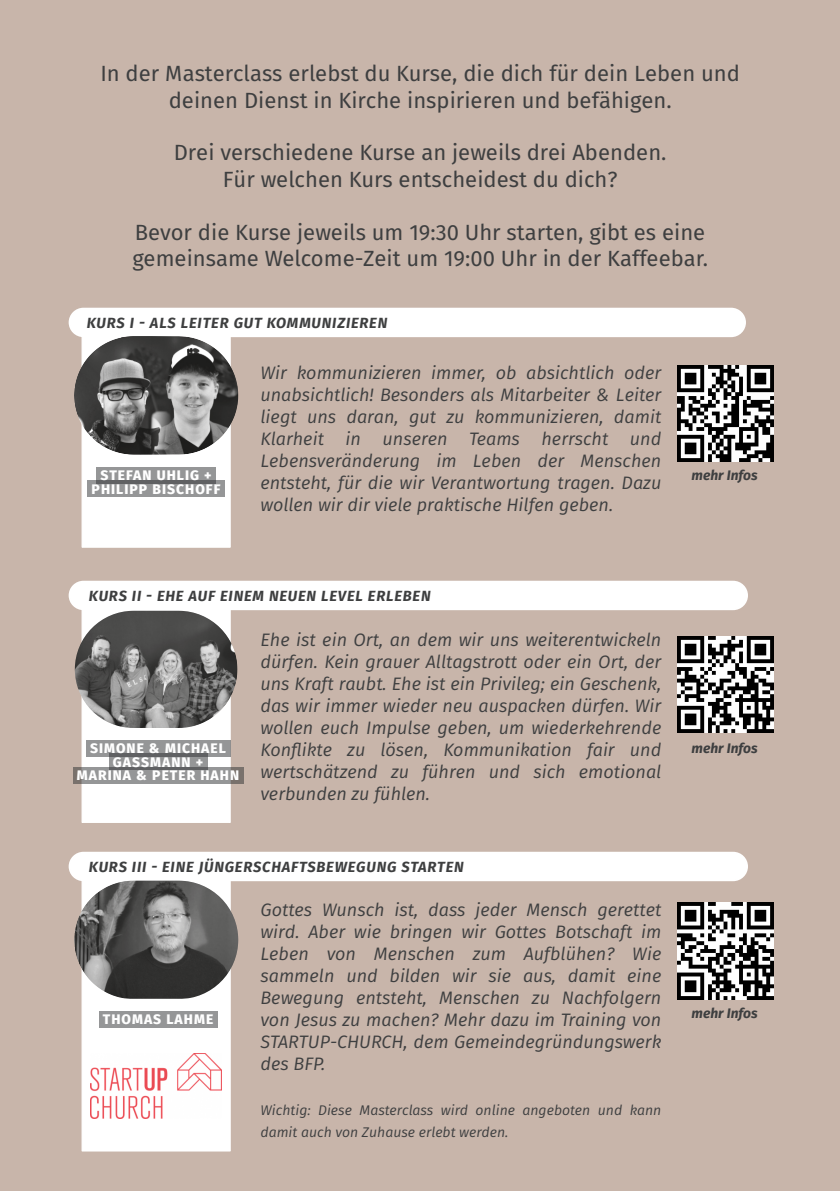
<style>
.page{position:relative;width:840px;height:1191px;background:#fff}
.page>*{position:absolute;margin:0;border:0;box-sizing:border-box;transform-origin:0 0}
.t1{font:22px/26.4px "Fira Sans";color:#3e3f40;text-align:center}
.t2{font:italic 18px/22px "Fira Sans";color:#3e3f40;text-align:justify}
.t3{font:italic 700 14.8px "Fira Sans";letter-spacing:.055em;color:#3e3f40}
.t4{font:italic 14px/22px "Fira Sans";color:#3e3f40}
.t5{font:800 13.8px/13.8px "Fira Sans";letter-spacing:.075em;color:#fff;text-align:center}
.t6{font:italic 700 13.8px "Fira Sans";color:#3e3f40}
</style>
<div class="page">
<div style="left:0;top:0;width:839px;height:1191px;background:#c8b5aa"></div>
<div style="left:82px;top:331px;width:148px;height:216px;background:#fff"></div>
<div style="left:96px;top:467px;width:120px;height:16px;background:#2b2d2f;opacity:.5"></div>
<div style="left:87px;top:481px;width:137px;height:16px;background:#2b2d2f;opacity:.5"></div>
<img style="left:677px;top:365px;width:96px;height:96px">
<img style="left:677px;top:637px;width:96px;height:96px">
<div style="left:69px;top:581px;width:679px;height:29px;background:#fff;border:2px solid #fff;border-radius:14px"></div>
<div style="left:82px;top:604px;width:148px;height:219px;background:#fff"></div>
<img style="left:75px;top:611px;width:162px;height:117px;border-radius:59px">
<div style="left:86px;top:740px;width:144px;height:16px;background:#959697"></div>
<div style="left:109px;top:754px;width:98px;height:16px;background:#2b2d2f;opacity:.5"></div>
<div style="left:73px;top:767px;width:170px;height:17px;background:#2b2d2f;opacity:.5"></div>
<img style="left:677px;top:903px;width:96px;height:96px">
<div style="left:82px;top:875px;width:148px;height:276px;background:#fff"></div>
<div style="left:69px;top:852px;width:679px;height:29px;background:#fff;border:2px solid #fff;border-radius:14px"></div>
<img style="left:74px;top:881px;width:164px;height:117px;border-radius:59px">
<div style="left:99px;top:1011px;width:118px;height:16px;background:#959697"></div>
<img style="left:90px;top:1053px;width:132px;height:65px">
<div style="left:69px;top:308px;width:677px;height:29px;background:#fff;border:2px solid #fff;border-radius:14px"></div>
<img style="left:173px;top:336px;width:65px;height:119px">
<img style="left:74px;top:336px;width:99px;height:119px">
<p class="t1" style="left:100px;top:61px;width:641px">In der Masterclass erlebst du Kurse, die dich für dein Leben und deinen Dienst in Kirche inspirieren und befähigen.</p>
<p class="t1" style="left:174px;top:140px;width:494px">Drei verschiedene Kurse an jeweils drei Abenden.<br>Für welchen Kurs entscheidest du dich?</p>
<p class="t1" style="left:132px;top:219px;width:577px;text-align:left">Bevor die Kurse jeweils um 19:30 Uhr starten, gibt es eine gemeinsame Welcome-Zeit um 19:00 Uhr in der Kaffeebar.</p>
<p class="t3" style="left:87px;top:314px;width:302px">KURS I - ALS LEITER GUT KOMMUNIZIEREN</p>
<p class="t2" style="left:260px;top:362px;width:402px">Wir kommunizieren immer, ob absichtlich oder unabsichtlich! Besonders als Mitarbeiter &amp; Leiter liegt uns daran, gut zu kommunizieren, damit Klarheit in unseren Teams herrscht und Lebensveränderung im Leben der Menschen entsteht, für die wir Verantwortung tragen. Dazu wollen wir dir viele praktische Hilfen geben.</p>
<p class="t5" style="left:92px;top:468px;width:130px">STEFAN UHLIG +<br>PHILIPP BISCHOFF</p>
<p class="t6" style="left:691px;top:467px;width:68px">mehr Infos</p>
<p class="t3" style="left:89px;top:587px;width:343px">KURS II - EHE AUF EINEM NEUEN LEVEL ERLEBEN</p>
<p class="t2" style="left:260px;top:629px;width:402px">Ehe ist ein Ort, an dem wir uns weiterentwickeln dürfen. Kein grauer Alltagstrott oder ein Ort, der uns Kraft raubt. Ehe ist ein Privileg; ein Geschenk, das wir immer wieder neu auspacken dürfen. Wir wollen euch Impulse geben, um wiederkehrende Konflikte zu lösen, Kommunikation fair und wertschätzend zu führen und sich emotional verbunden zu fühlen.</p>
<p class="t5" style="left:77px;top:741px;width:164px">SIMONE &amp; MICHAEL<br>GASSMANN +<br>MARINA &amp; PETER HAHN</p>
<p class="t6" style="left:691px;top:740px;width:68px">mehr Infos</p>
<p class="t3" style="left:89px;top:858px;width:376px">KURS III - EINE JÜNGERSCHAFTSBEWEGUNG STARTEN</p>
<p class="t2" style="left:260px;top:899px;width:402px">Gottes Wunsch ist, dass jeder Mensch gerettet wird. Aber wie bringen wir Gottes Botschaft im Leben von Menschen zum Aufblühen? Wie sammeln und bilden wir sie aus, damit eine Bewegung entsteht, Menschen zu Nachfolgern von Jesus zu machen? Mehr dazu im Training von STARTUP-CHURCH, dem Gemeindegründungswerk des BFP.</p>
<p class="t4" style="left:260px;top:1099px;width:402px">Wichtig: Diese Masterclass wird online angeboten und kann damit auch von Zuhause erlebt werden.</p>
<p class="t5" style="left:103px;top:1012px;width:112px">THOMAS LAHME</p>
<p class="t6" style="left:691px;top:1005px;width:68px">mehr Infos</p>
</div>
